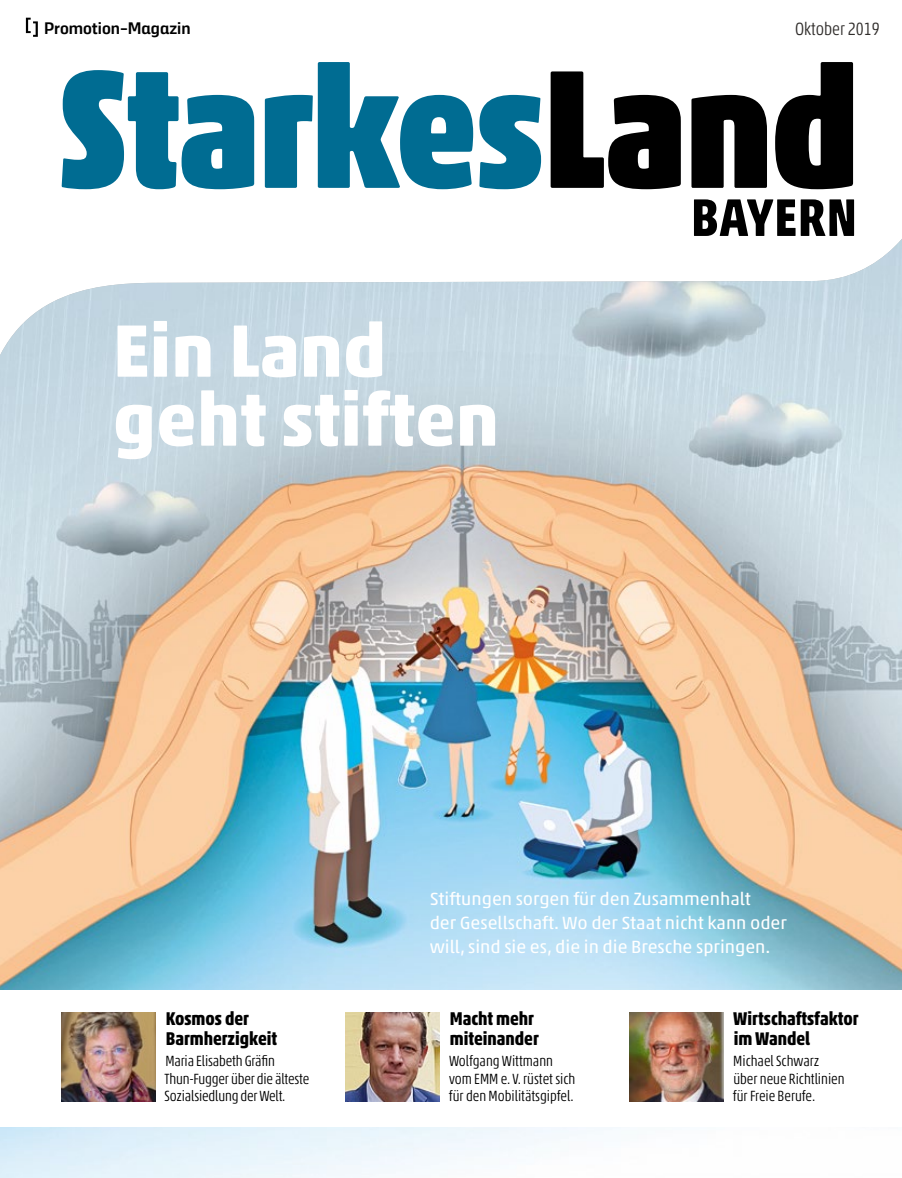
<style>
.page{position:relative;width:902px;height:1178px;background:#fff}
.page>*{position:absolute;margin:0;border:0;box-sizing:border-box;transform-origin:0 0}
.t1{font:700 75.3px/69px "Akko Pro";color:#fff}
.t2{font:700 condensed 53.7px "Akko Pro";letter-spacing:.015em;color:#000}
.t3{font:700 condensed 18.75px/19.5px "Akko Pro";color:#000}
.t4{font:18px/24px "Akko Pro";color:#fff}
.t5{font:300 condensed 18px "Akko Pro";color:#302d2b}
.t6{font:500 16.8px "Kawak";color:#000}
.t7{font:300 condensed 15px/17.2px "Akko Pro";color:#000}
</style>
<div class="page">
<svg style="left:26px;top:18px;width:12px;height:19px"></svg>
<img style="left:0;top:240px;width:901px;height:938px">
<div style="left:0;top:991px;width:901px;height:136px;background:#fff"></div>
<img style="left:62px;top:1012px;width:93px;height:90px">
<img style="left:346px;top:1012px;width:93px;height:90px">
<img style="left:629px;top:1012px;width:94px;height:90px">
<svg style="left:62px;top:62px;width:479px;height:127px;fill:#006c92"></svg>
<svg style="left:550px;top:62px;width:303px;height:127px"></svg>
<p class="t6" style="left:44px;top:19px;width:148px">Promotion-Magazin</p>
<h1 class="t1" style="left:113px;top:315px;width:388px">Ein Land geht stiften</h1>
<p class="t5" style="left:795px;top:18px;width:86px">Oktober 2019</p>
<h2 class="t2" style="left:691px;top:184px;width:167px">BAYERN</h2>
<p class="t3" style="left:166px;top:1009px;width:113px">Kosmos der<br>Barmherzigkeit</p>
<p class="t7" style="left:164px;top:1052px;width:146px">Maria Elisabeth Gräfin<br>Thun-Fugger über die älteste<br>Sozialsiedlung der Welt.</p>
<p class="t4" style="left:429px;top:887px;width:358px">Stiftungen sorgen für den Zusammenhalt<br>der Gesellschaft. Wo der Staat nicht kann oder will, sind sie es, die in die Bresche springen.</p>
<p class="t3" style="left:449px;top:1009px;width:90px">Macht mehr miteinander</p>
<p class="t7" style="left:449px;top:1052px;width:128px">Wolfgang Wittmann vom EMM e. V. rüstet sich für den Mobilitätsgipfel.</p>
<p class="t3" style="left:733px;top:1009px;width:127px">Wirtschaftsfaktor im Wandel</p>
<p class="t7" style="left:732px;top:1052px;width:113px">Michael Schwarz über neue Richtlinien für Freie Berufe.</p>
</div>
